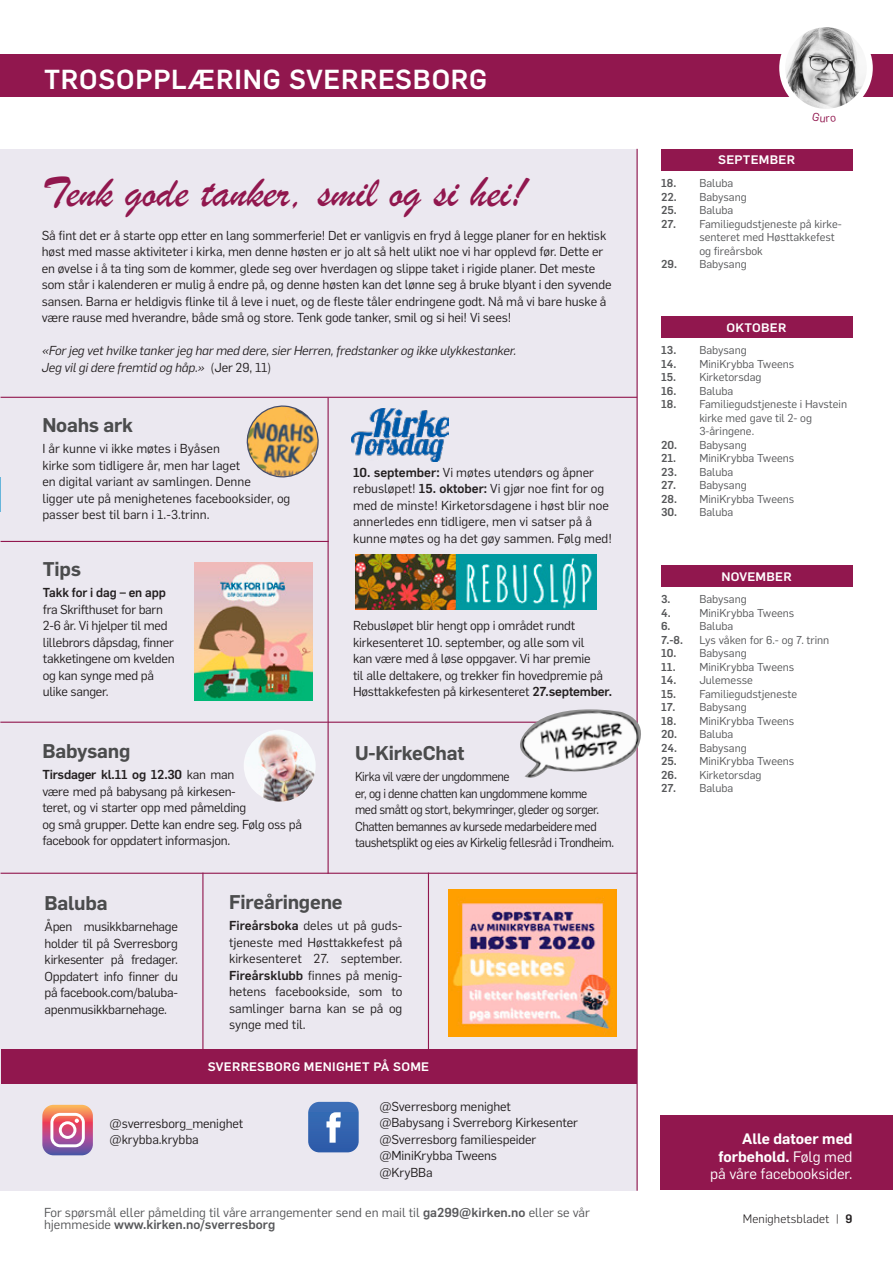
<style>
.page{position:relative;width:893px;height:1263px;background:#fff}
.page>*{position:absolute;margin:0;border:0;box-sizing:border-box;transform-origin:0 0}
.t1{font:45px "Brush Script";color:#91174e}
.t2{font:500 27px "Flama";letter-spacing:.03em;color:#fff}
.t3{font:600 19.5px "Flama";letter-spacing:-.01em;color:#4b4c4d}
.t4{font:14.85px/17.5px "Flama";color:#fff;text-align:right}
.t5{font:12.75px/16.5px "Flama";letter-spacing:-.01em;color:#231f20}
.t6{font:12.75px/16.5px "Flama";letter-spacing:-.03em;color:#231f20;scale:.94 1}
.t7{font:12.75px/12px "Flama";color:#57585a}
.t8{font:italic 12.75px/16.5px "Flama";letter-spacing:-.01em;color:#231f20}
.t9{font:500 12.75px "Flama";letter-spacing:-.01em;color:#231f20}
.t10{font:500 12.15px "Flama";letter-spacing:.02em;color:#fff;scale:1.05 1}
.t11{font:300 12px "Flama";letter-spacing:.01em;color:#231f20}
.t12{font:11.25px/13.5px "Flama";color:#57585a}
.t13{font:500 11.25px "Flama";color:#57585a}
.s1{font-style:normal}
.s2{font-weight:500}
.s3{font-weight:600}
</style>
<div class="page">
<div style="left:0;top:54px;width:893px;height:43px;background:#91174e"></div>
<img style="left:782px;top:24px;width:88px;height:88px;border-radius:44px">
<div style="left:779px;top:21px;width:94px;height:94px;border:6px solid #fff;border-radius:50%"></div>
<div style="left:0;top:149px;width:637px;height:1042px;background:#ebe8f0"></div>
<svg style="left:42px;top:1105px;width:51px;height:50px;background:#cd8399"></svg>
<svg style="left:308px;top:1102px;width:51px;height:50px;background:#507aba"></svg>
<img style="left:449px;top:890px;width:168px;height:147px">
<img style="left:355px;top:554px;width:241px;height:56px">
<div style="left:661px;top:1116px;width:232px;height:74px;background:#91174e"></div>
<img style="left:195px;top:563px;width:117px;height:138px">
<svg style="left:246px;top:405px;width:73px;height:73px"></svg>
<img style="left:244px;top:730px;width:72px;height:71px;border-radius:36px">
<img style="left:351px;top:409px;width:98px;height:53px">
<hr style="left:636px;top:149px;width:2px;height:1042px;background:#91174e">
<hr style="left:328px;top:398px;width:1px;height:476px;background:#91174e">
<hr style="left:428px;top:873px;width:1px;height:178px;background:#91174e">
<hr style="left:202px;top:873px;width:1px;height:183px;background:#91174e">
<hr style="left:328px;top:722px;width:309px;height:1px;background:#91174e">
<hr style="left:0;top:722px;width:328px;height:1px;background:#91174e">
<hr style="left:1px;top:873px;width:636px;height:1px;background:#91174e">
<hr style="left:1px;top:397px;width:636px;height:1px;background:#91174e">
<hr style="left:1px;top:541px;width:328px;height:1px;background:#91174e">
<hr style="left:0;top:477px;width:1px;height:35px;background:#66b5db">
<div style="left:661px;top:149px;width:191px;height:22px;background:#91174e"></div>
<div style="left:661px;top:316px;width:191px;height:22px;background:#91174e"></div>
<div style="left:661px;top:565px;width:191px;height:22px;background:#91174e"></div>
<div style="left:1px;top:1049px;width:635px;height:34px;background:#91174e"></div>
<img style="left:508px;top:709px;width:133px;height:73px">
<svg style="left:812px;top:112px;width:24px;height:3px"></svg>
<h2 class="t2" style="left:44px;top:59px;width:445px">TROSOPPLÆRING SVERRESBORG</h2>
<h1 class="t1" style="left:42px;top:162px;width:486px">Tenk gode tanker, smil og si hei!</h1>
<p class="t5" style="left:42px;top:226px;width:571px">Så fint det er å starte opp etter en lang sommerferie! Det er vanligvis en fryd å legge planer for en hektisk høst med masse aktiviteter i kirka, men denne høsten er jo alt så helt ulikt noe vi har opplevd før. Dette er en øvelse i å ta ting som de kommer, glede seg over hverdagen og slippe taket i rigide planer. Det meste som står i kalenderen er mulig å endre på, og denne høsten kan det lønne seg å bruke blyant i den syvende sansen. Barna er heldigvis flinke til å leve i nuet, og de fleste tåler endringene godt. Nå må vi bare huske å være rause med hverandre, både små og store. Tenk gode tanker, smil og si hei! Vi sees!</p>
<p class="t8" style="left:42px;top:342px;width:476px">«For jeg vet hvilke tanker jeg har med dere, sier Herren, fredstanker og ikke ulykkestanker.<br>Jeg vil gi dere fremtid og håp.» <span class="s1">(Jer 29, 11)</span></p>
<h3 class="t3" style="left:42px;top:411px;width:92px">Noahs ark</h3>
<p class="t5" style="left:42px;top:439px;width:250px">I år kunne vi ikke møtes i Byåsen<br>kirke som tidligere år, men har laget<br>en digital variant av samlingen. Denne<br>ligger ute på menighetenes facebooksider, og passer best til barn i 1.-3.trinn.</p>
<h3 class="t3" style="left:43px;top:555px;width:40px">Tips</h3>
<p class="t9" style="left:43px;top:583px;width:124px">Takk for i dag – en app</p>
<p class="t5" style="left:43px;top:600px;width:133px">fra Skrifthuset for barn<br>2-6 år. Vi hjelper til med lillebrors dåpsdag, finner takketingene om kvelden og kan synge med på ulike sanger.</p>
<h3 class="t3" style="left:42px;top:737px;width:90px">Babysang</h3>
<p class="t5" style="left:42px;top:765px;width:261px"><span class="s2">Tirsdager kl.11 og 12.30</span> kan man<br>være med på babysang på kirkesen-<br>teret, og vi starter opp med påmelding<br>og små grupper. Dette kan endre seg. Følg oss på facebook for oppdatert informasjon.</p>
<p class="t5" style="left:353px;top:463px;width:261px"><span class="s2">10. september:</span> Vi møtes utendørs og åpner rebusløpet! <span class="s2">15. oktober:</span> Vi gjør noe fint for og med de minste! Kirketorsdagene i høst blir noe annerledes enn tidligere, men vi satser på å kunne møtes og ha det gøy sammen. Følg med!</p>
<p class="t5" style="left:353px;top:616px;width:260px">Rebusløpet blir hengt opp i området rundt kirkesenteret 10. september, og alle som vil<br>kan være med å løse oppgaver. Vi har premie<br>til alle deltakere, og trekker fin hovedpremie på Høsttakkefesten på kirkesenteret <span class="s2">27.september.</span></p>
<h3 class="t3" style="left:355px;top:739px;width:111px">U-KirkeChat</h3>
<p class="t6" style="left:355px;top:767px;width:277px">Kirka vil være der ungdommene<br>er, og i denne chatten kan ungdommene komme<br>med smått og stort, bekymringer, gleder og sorger.<br>Chatten bemannes av kursede medarbeidere med taushetsplikt og eies av Kirkelig fellesråd i Trondheim.</p>
<h3 class="t3" style="left:45px;top:889px;width:64px">Baluba</h3>
<p class="t5" style="left:45px;top:917px;width:135px;text-align:justify">Åpen musikkbarnehage holder til på Sverresborg kirkesenter på fredager.<br>Oppdatert info finner du på facebook.com/baluba&shy;apenmusikkbarnehage.</p>
<h3 class="t3" style="left:229px;top:888px;width:115px">Fireåringene</h3>
<p class="t5" style="left:229px;top:916px;width:175px;text-align:justify"><span class="s2">Fireårsboka</span> deles ut på guds&shy;tjeneste med Høsttakkefest på kirkesenteret 27. september.<br><span class="s2">Fireårsklubb</span> finnes på menig&shy;hetens facebookside, som to samlinger barna kan se på og synge med til.</p>
<p class="t10" style="left:208px;top:1058px;width:212px">SVERRESBORG MENIGHET PÅ SOME</p>
<p class="t5" style="left:110px;top:1114px;width:135px">@sverresborg_menighet @krybba.krybba</p>
<p class="t5" style="left:379px;top:1097px;width:200px">@Sverresborg menighet @Babysang i Sverreborg Kirkesenter @Sverresborg familiespeider @MiniKrybba Tweens<br>@KryBBa</p>
<p class="t7" style="left:44px;top:1205px;width:547px">For spørsmål eller påmelding til våre arrangementer send en mail til <span class="s2">ga299@kirken.no</span> eller se vår hjemmeside <span class="s2">www.kirken.no/sverresborg</span></p>
<p class="t10" style="left:718px;top:151px;width:75px">SEPTEMBER</p>
<p class="t12" style="left:661px;top:176px;width:74px"><span class="s2">18.</span> Baluba</p>
<p class="t12" style="left:661px;top:189px;width:87px"><span class="s2">22.</span> Babysang</p>
<p class="t12" style="left:661px;top:203px;width:74px"><span class="s2">25.</span> Baluba</p>
<p class="t12" style="left:699px;top:216px;width:144px;text-indent:-38px"><span class="s2">27.</span> Familiegudstjeneste på kirke&shy;senteret med Høsttakkefest og fireårsbok</p>
<p class="t12" style="left:661px;top:257px;width:87px"><span class="s2">29.</span> Babysang</p>
<p class="t10" style="left:727px;top:318px;width:58px">OKTOBER</p>
<p class="t12" style="left:661px;top:343px;width:87px"><span class="s2">13.</span> Babysang</p>
<p class="t12" style="left:661px;top:356px;width:135px"><span class="s2">14.</span> MiniKrybba Tweens</p>
<p class="t12" style="left:661px;top:370px;width:102px"><span class="s2">15.</span> Kirketorsdag</p>
<p class="t12" style="left:661px;top:383px;width:74px"><span class="s2">16.</span> Baluba</p>
<p class="t12" style="left:699px;top:397px;width:149px;text-indent:-38px"><span class="s2">18.</span> Familiegudstjeneste i Havstein kirke med gave til 2- og<br>3-åringene.</p>
<p class="t12" style="left:661px;top:437px;width:87px"><span class="s2">20.</span> Babysang</p>
<p class="t12" style="left:661px;top:451px;width:135px"><span class="s2">21.</span> MiniKrybba Tweens</p>
<p class="t12" style="left:661px;top:464px;width:74px"><span class="s2">23.</span> Baluba</p>
<p class="t12" style="left:661px;top:478px;width:87px"><span class="s2">27.</span> Babysang</p>
<p class="t12" style="left:661px;top:491px;width:135px"><span class="s2">28.</span> MiniKrybba Tweens</p>
<p class="t12" style="left:661px;top:505px;width:74px"><span class="s2">30.</span> Baluba</p>
<p class="t10" style="left:721px;top:568px;width:69px">NOVEMBER</p>
<p class="t13" style="left:661px;top:591px;width:11px">3.</p>
<p class="t12" style="left:699px;top:592px;width:49px">Babysang</p>
<p class="t13" style="left:661px;top:605px;width:11px">4.</p>
<p class="t12" style="left:699px;top:605px;width:96px">MiniKrybba Tweens</p>
<p class="t13" style="left:661px;top:618px;width:11px">6.</p>
<p class="t12" style="left:699px;top:619px;width:35px">Baluba</p>
<p class="t13" style="left:661px;top:632px;width:23px">7.-8.</p>
<p class="t12" style="left:699px;top:632px;width:131px">Lys våken for 6.- og 7. trinn</p>
<p class="t12" style="left:661px;top:646px;width:87px"><span class="s2">10.</span> Babysang</p>
<p class="t12" style="left:661px;top:659px;width:135px"><span class="s2">11.</span> MiniKrybba Tweens</p>
<p class="t12" style="left:661px;top:673px;width:93px"><span class="s2">14.</span> Julemesse</p>
<p class="t12" style="left:661px;top:686px;width:138px"><span class="s2">15.</span> Familiegudstjeneste</p>
<p class="t12" style="left:661px;top:700px;width:87px"><span class="s2">17.</span> Babysang</p>
<p class="t12" style="left:661px;top:713px;width:135px"><span class="s2">18.</span> MiniKrybba Tweens</p>
<p class="t12" style="left:661px;top:727px;width:74px"><span class="s2">20.</span> Baluba</p>
<p class="t12" style="left:661px;top:740px;width:87px"><span class="s2">24.</span> Babysang</p>
<p class="t12" style="left:661px;top:754px;width:135px"><span class="s2">25.</span> MiniKrybba Tweens</p>
<p class="t12" style="left:661px;top:767px;width:102px"><span class="s2">26.</span> Kirketorsdag</p>
<p class="t12" style="left:661px;top:781px;width:74px"><span class="s2">27.</span> Baluba</p>
<p class="t4" style="left:710px;top:1129px;width:144px"><span class="s3">Alle datoer med forbehold.</span> Følg med på våre facebooksider.</p>
<p class="t11" style="left:743px;top:1211px;width:111px">Menighetsbladet | <span class="s2">9</span></p>
</div>
